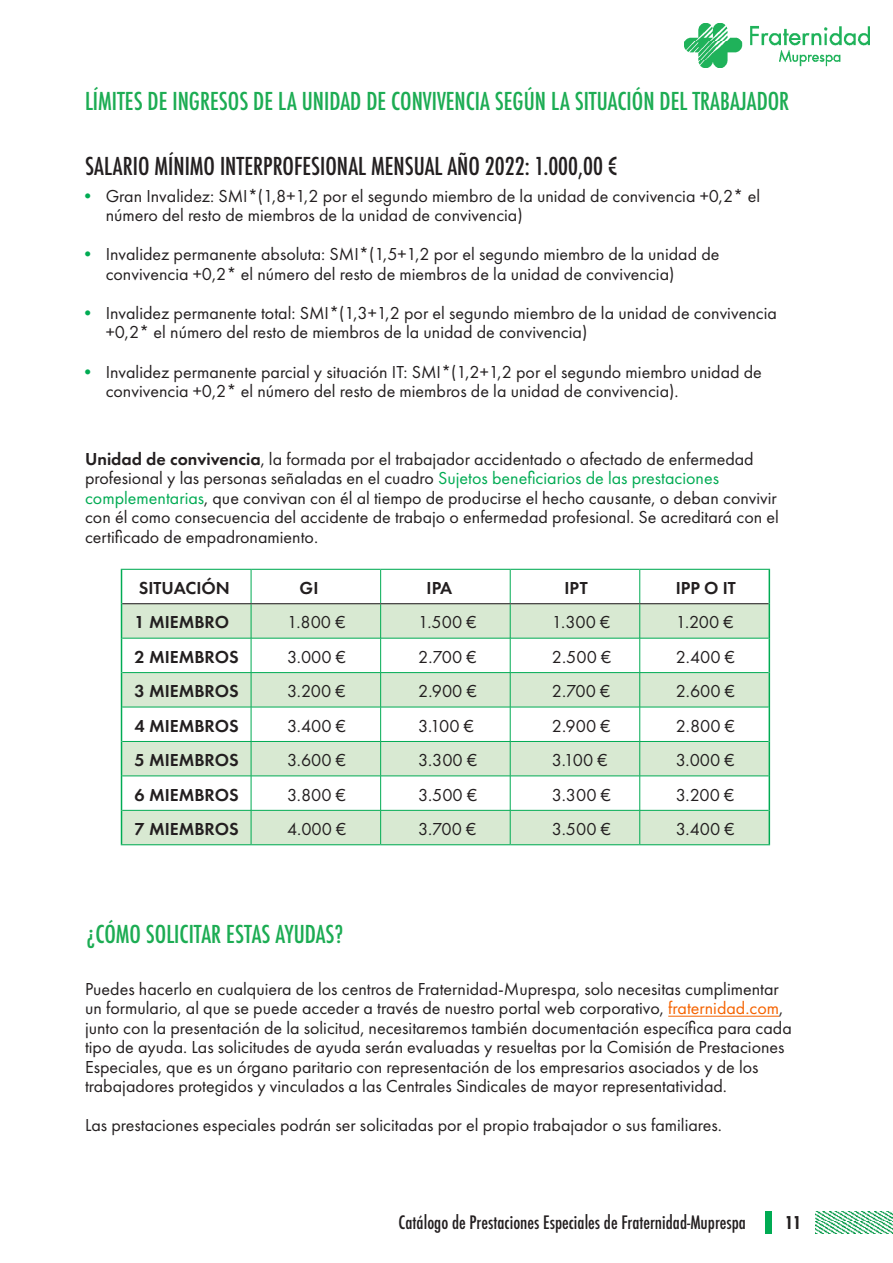
<style>
.page{position:relative;width:893px;height:1263px;background:#fff}
.page>*{position:absolute;margin:0;border:0;box-sizing:border-box;transform-origin:0 0}
.t1{font:500 condensed 24px "Futura";color:#1cac53}
.t2{font:500 condensed 24px "Futura";color:#231f20}
.t3{font:18px/34.5px "Futura PT";color:#231f20}
.t4{font:600 18px/34.5px "Futura PT";color:#231f20}
.t5{font:500 condensed 18px "Futura";color:#231f20}
.t6{font:700 condensed 18px "Futura BT";color:#231f20}
.s1{color:#00ab53}
.s2{font-weight:600}
.s3{color:#f56300}
</style>
<div class="page">
<div style="left:765px;top:1211px;width:7px;height:22px;background:#00ab53"></div>
<img style="left:815px;top:1211px;width:78px;height:23px">
<img style="left:684px;top:23px;width:186px;height:44px">
<hr style="left:668px;top:1016px;width:111px;height:1px;background:#f56300">
<svg style="left:122px;top:604px;width:647px;height:240px;fill:#d8e9d2"></svg>
<hr style="left:121px;top:569px;width:130px;height:1px;background:#00ab53">
<hr style="left:251px;top:569px;width:130px;height:1px;background:#00ab53">
<hr style="left:381px;top:569px;width:129px;height:1px;background:#00ab53">
<hr style="left:510px;top:569px;width:130px;height:1px;background:#00ab53">
<hr style="left:640px;top:569px;width:130px;height:1px;background:#00ab53">
<hr style="left:121px;top:844px;width:130px;height:1px;background:#00ab53">
<hr style="left:251px;top:844px;width:130px;height:1px;background:#00ab53">
<hr style="left:381px;top:844px;width:129px;height:1px;background:#00ab53">
<hr style="left:510px;top:844px;width:130px;height:1px;background:#00ab53">
<hr style="left:640px;top:844px;width:130px;height:1px;background:#00ab53">
<hr style="left:121px;top:570px;width:1px;height:34px;background:#00ab53">
<hr style="left:769px;top:570px;width:1px;height:34px;background:#00ab53">
<hr style="left:121px;top:604px;width:1px;height:34px;background:#00ab53">
<hr style="left:769px;top:604px;width:1px;height:34px;background:#00ab53">
<hr style="left:121px;top:638px;width:1px;height:35px;background:#00ab53">
<hr style="left:769px;top:638px;width:1px;height:35px;background:#00ab53">
<hr style="left:121px;top:673px;width:1px;height:34px;background:#00ab53">
<hr style="left:769px;top:673px;width:1px;height:34px;background:#00ab53">
<hr style="left:121px;top:707px;width:1px;height:34px;background:#00ab53">
<hr style="left:769px;top:707px;width:1px;height:34px;background:#00ab53">
<hr style="left:121px;top:741px;width:1px;height:35px;background:#00ab53">
<hr style="left:769px;top:741px;width:1px;height:35px;background:#00ab53">
<hr style="left:121px;top:776px;width:1px;height:34px;background:#00ab53">
<hr style="left:769px;top:776px;width:1px;height:34px;background:#00ab53">
<hr style="left:121px;top:810px;width:1px;height:34px;background:#00ab53">
<hr style="left:769px;top:810px;width:1px;height:34px;background:#00ab53">
<hr style="left:251px;top:570px;width:1px;height:33px;background:#00ab53">
<hr style="left:380px;top:570px;width:1px;height:33px;background:#00ab53">
<hr style="left:510px;top:570px;width:1px;height:33px;background:#00ab53">
<hr style="left:639px;top:570px;width:1px;height:33px;background:#00ab53">
<hr style="left:251px;top:604px;width:1px;height:34px;background:#00ab53">
<hr style="left:380px;top:604px;width:1px;height:34px;background:#00ab53">
<hr style="left:510px;top:604px;width:1px;height:34px;background:#00ab53">
<hr style="left:639px;top:604px;width:1px;height:34px;background:#00ab53">
<hr style="left:122px;top:638px;width:129px;height:1px;background:#00ab53">
<hr style="left:251px;top:638px;width:130px;height:1px;background:#00ab53">
<hr style="left:251px;top:638px;width:1px;height:34px;background:#00ab53">
<hr style="left:381px;top:638px;width:129px;height:1px;background:#00ab53">
<hr style="left:380px;top:638px;width:1px;height:34px;background:#00ab53">
<hr style="left:510px;top:638px;width:130px;height:1px;background:#00ab53">
<hr style="left:510px;top:638px;width:1px;height:34px;background:#00ab53">
<hr style="left:640px;top:638px;width:129px;height:1px;background:#00ab53">
<hr style="left:639px;top:638px;width:1px;height:34px;background:#00ab53">
<hr style="left:122px;top:672px;width:129px;height:1px;background:#00ab53">
<hr style="left:251px;top:672px;width:130px;height:1px;background:#00ab53">
<hr style="left:251px;top:673px;width:1px;height:34px;background:#00ab53">
<hr style="left:381px;top:672px;width:129px;height:1px;background:#00ab53">
<hr style="left:380px;top:673px;width:1px;height:34px;background:#00ab53">
<hr style="left:510px;top:672px;width:130px;height:1px;background:#00ab53">
<hr style="left:510px;top:673px;width:1px;height:34px;background:#00ab53">
<hr style="left:640px;top:672px;width:129px;height:1px;background:#00ab53">
<hr style="left:639px;top:673px;width:1px;height:34px;background:#00ab53">
<hr style="left:122px;top:707px;width:129px;height:1px;background:#00ab53">
<hr style="left:251px;top:707px;width:130px;height:1px;background:#00ab53">
<hr style="left:251px;top:707px;width:1px;height:34px;background:#00ab53">
<hr style="left:381px;top:707px;width:129px;height:1px;background:#00ab53">
<hr style="left:380px;top:707px;width:1px;height:34px;background:#00ab53">
<hr style="left:510px;top:707px;width:130px;height:1px;background:#00ab53">
<hr style="left:510px;top:707px;width:1px;height:34px;background:#00ab53">
<hr style="left:640px;top:707px;width:129px;height:1px;background:#00ab53">
<hr style="left:639px;top:707px;width:1px;height:34px;background:#00ab53">
<hr style="left:122px;top:741px;width:129px;height:1px;background:#00ab53">
<hr style="left:251px;top:741px;width:130px;height:1px;background:#00ab53">
<hr style="left:251px;top:742px;width:1px;height:34px;background:#00ab53">
<hr style="left:381px;top:741px;width:129px;height:1px;background:#00ab53">
<hr style="left:380px;top:742px;width:1px;height:34px;background:#00ab53">
<hr style="left:510px;top:741px;width:130px;height:1px;background:#00ab53">
<hr style="left:510px;top:742px;width:1px;height:34px;background:#00ab53">
<hr style="left:640px;top:741px;width:129px;height:1px;background:#00ab53">
<hr style="left:639px;top:742px;width:1px;height:34px;background:#00ab53">
<hr style="left:122px;top:776px;width:129px;height:1px;background:#00ab53">
<hr style="left:251px;top:776px;width:130px;height:1px;background:#00ab53">
<hr style="left:251px;top:776px;width:1px;height:34px;background:#00ab53">
<hr style="left:381px;top:776px;width:129px;height:1px;background:#00ab53">
<hr style="left:380px;top:776px;width:1px;height:34px;background:#00ab53">
<hr style="left:510px;top:776px;width:130px;height:1px;background:#00ab53">
<hr style="left:510px;top:776px;width:1px;height:34px;background:#00ab53">
<hr style="left:640px;top:776px;width:129px;height:1px;background:#00ab53">
<hr style="left:639px;top:776px;width:1px;height:34px;background:#00ab53">
<hr style="left:122px;top:810px;width:129px;height:1px;background:#00ab53">
<hr style="left:251px;top:810px;width:130px;height:1px;background:#00ab53">
<hr style="left:251px;top:810px;width:1px;height:34px;background:#00ab53">
<hr style="left:381px;top:810px;width:129px;height:1px;background:#00ab53">
<hr style="left:380px;top:810px;width:1px;height:34px;background:#00ab53">
<hr style="left:510px;top:810px;width:130px;height:1px;background:#00ab53">
<hr style="left:510px;top:810px;width:1px;height:34px;background:#00ab53">
<hr style="left:640px;top:810px;width:129px;height:1px;background:#00ab53">
<hr style="left:639px;top:810px;width:1px;height:34px;background:#00ab53">
<hr style="left:122px;top:603px;width:129px;height:1px;background:#231f20">
<hr style="left:251px;top:603px;width:130px;height:1px;background:#231f20">
<hr style="left:381px;top:603px;width:129px;height:1px;background:#231f20">
<hr style="left:510px;top:603px;width:130px;height:1px;background:#231f20">
<hr style="left:640px;top:603px;width:129px;height:1px;background:#231f20">
<h1 class="t1" style="left:85px;top:86px;width:706px">LÍMITES DE INGRESOS DE LA UNIDAD DE CONVIVENCIA SEGÚN LA SITUACIÓN DEL TRABAJADOR</h1>
<h1 class="t2" style="left:85px;top:151px;width:534px">SALARIO MÍNIMO INTERPROFESIONAL MENSUAL AÑO 2022: 1.000,00 €</h1>
<p class="t3" style="left:106px;top:186px;width:656px;line-height:19.5px;text-indent:-27px"><span class="s1">•</span> Gran Invalidez: SMI*(1,8+1,2 por el segundo miembro de la unidad de convivencia +0,2* el número del resto de miembros de la unidad de convivencia)</p>
<p class="t3" style="left:106px;top:245px;width:615px;line-height:19.5px;text-indent:-27px"><span class="s1">•</span> Invalidez permanente absoluta: SMI*(1,5+1,2 por el segundo miembro de la unidad de convivencia +0,2* el número del resto de miembros de la unidad de convivencia)</p>
<p class="t3" style="left:106px;top:303px;width:673px;line-height:19.5px;text-indent:-27px"><span class="s1">•</span> Invalidez permanente total: SMI*(1,3+1,2 por el segundo miembro de la unidad de convivencia +0,2* el número del resto de miembros de la unidad de convivencia)</p>
<p class="t3" style="left:106px;top:362px;width:658px;line-height:19.5px;text-indent:-27px"><span class="s1">•</span> Invalidez permanente parcial y situación IT: SMI*(1,2+1,2 por el segundo miembro unidad de convivencia +0,2* el número del resto de miembros de la unidad de convivencia).</p>
<p class="t3" style="left:85px;top:449px;width:695px;line-height:19.5px"><span class="s2">Unidad de convivencia</span>, la formada por el trabajador accidentado o afectado de enfermedad profesional y las personas señaladas en el cuadro <span class="s1">Sujetos beneficiarios de las prestaciones complementarias</span>, que convivan con él al tiempo de producirse el hecho causante, o deban convivir con él como consecuencia del accidente de trabajo o enfermedad profesional. Se acreditará con el certificado de empadronamiento.</p>
<p class="t4" style="left:135px;top:570px;width:106px">SITUACIÓN<br>1 MIEMBRO<br>2 MIEMBROS<br>3 MIEMBROS<br>4 MIEMBROS<br>5 MIEMBROS<br>6 MIEMBROS<br>7 MIEMBROS</p>
<p class="t4" style="left:300px;top:570px;width:20px">GI</p>
<p class="t4" style="left:676px;top:570px;width:62px">IPP O IT</p>
<p class="t3" style="left:676px;top:605px;width:61px;text-align:justify">1.200 € 2.400 € 2.600 € 2.800 € 3.000 € 3.200 € 3.400 €</p>
<p class="t4" style="left:427px;top:570px;width:27px">IPA</p>
<p class="t3" style="left:418px;top:605px;width:61px">1.500 €<br>2.700 €<br>2.900 €<br>3.100 €<br>3.300 €<br>3.500 €<br>3.700 €</p>
<p class="t4" style="left:564px;top:570px;width:25px">IPT</p>
<p class="t3" style="left:552px;top:605px;width:61px">1.300 €<br>2.500 €<br>2.700 €<br>2.900 €<br>3.100 €<br>3.300 €<br>3.500 €</p>
<p class="t3" style="left:287px;top:605px;width:61px;text-align:justify">1.800 € 3.000 € 3.200 € 3.400 € 3.600 € 3.800 € 4.000 €</p>
<h1 class="t1" style="left:86px;top:919px;width:259px">¿CÓMO SOLICITAR ESTAS AYUDAS?</h1>
<p class="t3" style="left:85px;top:979px;width:708px;line-height:19.5px">Puedes hacerlo en cualquiera de los centros de Fraternidad-Muprespa, solo necesitas cumplimentar un formulario, al que se puede acceder a través de nuestro portal web corporativo, <span class="s3">fraternidad.com</span>, junto con la presentación de la solicitud, necesitaremos también documentación específica para cada tipo de ayuda. Las solicitudes de ayuda serán evaluadas y resueltas por la Comisión de Prestaciones Especiales, que es un órgano paritario con representación de los empresarios asociados y de los trabajadores protegidos y vinculados a las Centrales Sindicales de mayor representatividad.</p>
<p class="t3" style="left:85px;top:1108px;width:638px">Las prestaciones especiales podrán ser solicitadas por el propio trabajador o sus familiares.</p>
<p class="t5" style="left:399px;top:1211px;width:349px">Catálogo de Prestaciones Especiales de Fraternidad-Muprespa</p>
<p class="t6" style="left:785px;top:1212px;width:17px">11</p>
</div>
